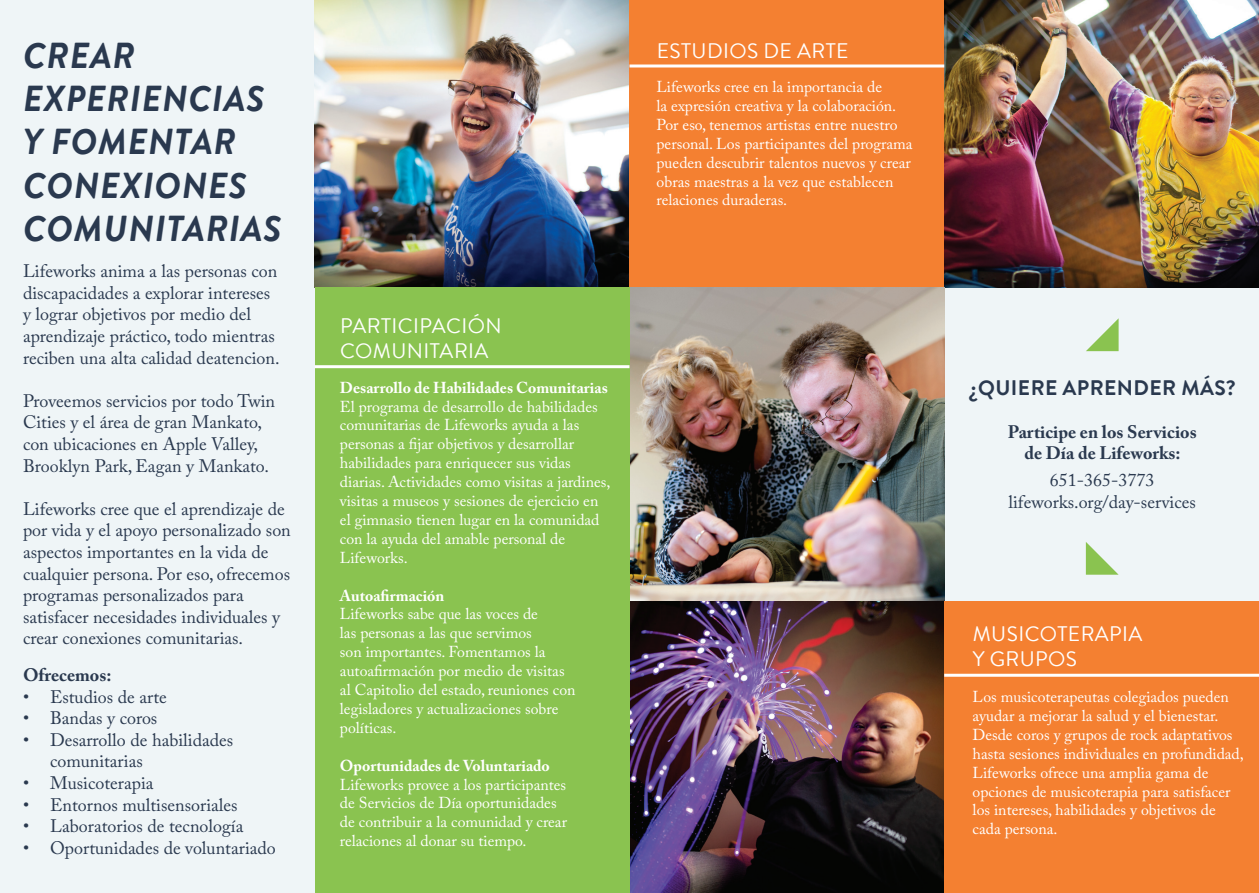
<style>
.page{position:relative;width:1259px;height:893px;background:#eff5f7}
.page>*{position:absolute;margin:0;border:0;box-sizing:border-box;transform-origin:0 0}
.t1{font:italic 700 36px/43.2px "Brandon Grotesque";letter-spacing:.02em;color:#2a394f}
.t2{font:21px/25.2px "Brandon Grotesque";letter-spacing:.02em;color:#fff}
.t3{font:700 21px "Brandon Grotesque";letter-spacing:.02em;color:#2a394f}
.t4{font:18px/21.6px "Adobe Caslon Pro";color:#2a394f}
.t5{font:700 18px/21.6px "Adobe Caslon Pro";color:#2a394f;text-align:center}
.t6{font:15.75px/18.9px "Adobe Caslon Pro";color:#fff}
.t7{font:700 15.75px "Adobe Caslon Pro";color:#fff}
</style>
<div class="page">
<img style="left:315px;top:0;width:314px;height:287px">
<div style="left:629px;top:0;width:315px;height:287px;background:#f48031"></div>
<img style="left:944px;top:0;width:315px;height:287px">
<img style="left:629px;top:287px;width:315px;height:315px">
<img style="left:629px;top:602px;width:315px;height:291px">
<div style="left:944px;top:602px;width:315px;height:291px;background:#f48031"></div>
<div style="left:315px;top:287px;width:314px;height:606px;background:#8ac350"></div>
<hr style="left:629px;top:65px;width:315px;height:3px;background:#fff">
<hr style="left:944px;top:674px;width:315px;height:3px;background:#fff">
<hr style="left:315px;top:365px;width:314px;height:3px;background:#fff">
<svg style="left:1086px;top:319px;width:32px;height:32px"></svg>
<svg style="left:1086px;top:542px;width:32px;height:33px"></svg>
<h1 class="t1" style="left:23px;top:34px;width:260px">CREAR<br>EXPERIENCIAS<br>Y FOMENTAR<br>CONEXIONES<br>COMUNITARIAS</h1>
<p class="t4" style="left:23px;top:260px;width:258px">Lifeworks anima a las personas con discapacidades a explorar intereses y lograr objetivos por medio del aprendizaje práctico, todo mientras reciben una alta calidad deatencion.</p>
<p class="t4" style="left:23px;top:390px;width:254px">Proveemos servicios por todo Twin<br>Cities y el área de gran Mankato, con ubicaciones en Apple Valley,<br>Brooklyn Park, Eagan y Mankato.</p>
<p class="t4" style="left:23px;top:498px;width:269px">Lifeworks cree que el aprendizaje de por vida y el apoyo personalizado son aspectos importantes en la vida de cualquier persona. Por eso, ofrecemos programas personalizados para satisfacer necesidades individuales y crear conexiones comunitarias.</p>
<p class="t5" style="left:23px;top:664px;width:90px">Ofrecemos:</p>
<p class="t4" style="left:23px;top:686px;width:145px">• Estudios de arte</p>
<p class="t4" style="left:23px;top:707px;width:136px">• Bandas y coros</p>
<p class="t4" style="left:50px;top:729px;width:185px;text-indent:-27px">• Desarrollo de habilidades comunitarias</p>
<p class="t4" style="left:23px;top:772px;width:132px">• Musicoterapia</p>
<p class="t4" style="left:23px;top:794px;width:216px">• Entornos multisensoriales</p>
<p class="t4" style="left:23px;top:815px;width:222px">• Laboratorios de tecnología</p>
<p class="t4" style="left:23px;top:837px;width:254px">• Oportunidades de voluntariado</p>
<h2 class="t2" style="left:340px;top:313px;width:163px">PARTICIPACIÓN<br>COMUNITARIA</h2>
<p class="t7" style="left:340px;top:378px;width:269px">Desarrollo de Habilidades Comunitarias</p>
<p class="t6" style="left:340px;top:397px;width:272px">El programa de desarrollo de habilidades comunitarias de Lifeworks ayuda a las personas a fijar objetivos y desarrollar habilidades para enriquecer sus vidas diarias. Actividades como visitas a jardines, visitas a museos y sesiones de ejercicio en el gimnasio tienen lugar en la comunidad con la ayuda del amable personal de Lifeworks.</p>
<p class="t7" style="left:340px;top:586px;width:106px">Autoafirmación</p>
<p class="t6" style="left:340px;top:604px;width:237px">Lifeworks sabe que las voces de<br>las personas a las que servimos<br>son importantes. Fomentamos la autoafirmación por medio de visitas al Capitolio del estado, reuniones con legisladores y actualizaciones sobre políticas.</p>
<p class="t7" style="left:340px;top:756px;width:211px">Oportunidades de Voluntariado</p>
<p class="t6" style="left:340px;top:775px;width:229px">Lifeworks provee a los participantes de Servicios de Día oportunidades de contribuir a la comunidad y crear relaciones al donar su tiempo.</p>
<h2 class="t2" style="left:656px;top:38px;width:193px">ESTUDIOS DE ARTE</h2>
<p class="t6" style="left:656px;top:77px;width:258px">Lifeworks cree en la importancia de<br>la expresión creativa y la colaboración.<br>Por eso, tenemos artistas entre nuestro personal. Los participantes del programa pueden descubrir talentos nuevos y crear obras maestras a la vez que establecen relaciones duraderas.</p>
<h2 class="t3" style="left:969px;top:373px;width:268px">¿QUIERE APRENDER MÁS?</h2>
<p class="t5" style="left:1007px;top:421px;width:190px">Participe en los Servicios de Día de Lifeworks:</p>
<p class="t4" style="left:1008px;top:469px;width:189px;text-align:center">651-365-3773 lifeworks.org/day-services</p>
<h2 class="t2" style="left:972px;top:621px;width:171px">MUSICOTERAPIA<br>Y GRUPOS</h2>
<p class="t6" style="left:972px;top:687px;width:273px">Los musicoterapeutas colegiados pueden ayudar a mejorar la salud y el bienestar.<br>Desde coros y grupos de rock adaptativos hasta sesiones individuales en profundidad, Lifeworks ofrece una amplia gama de opciones de musicoterapia para satisfacer los intereses, habilidades y objetivos de cada persona.</p>
</div>
